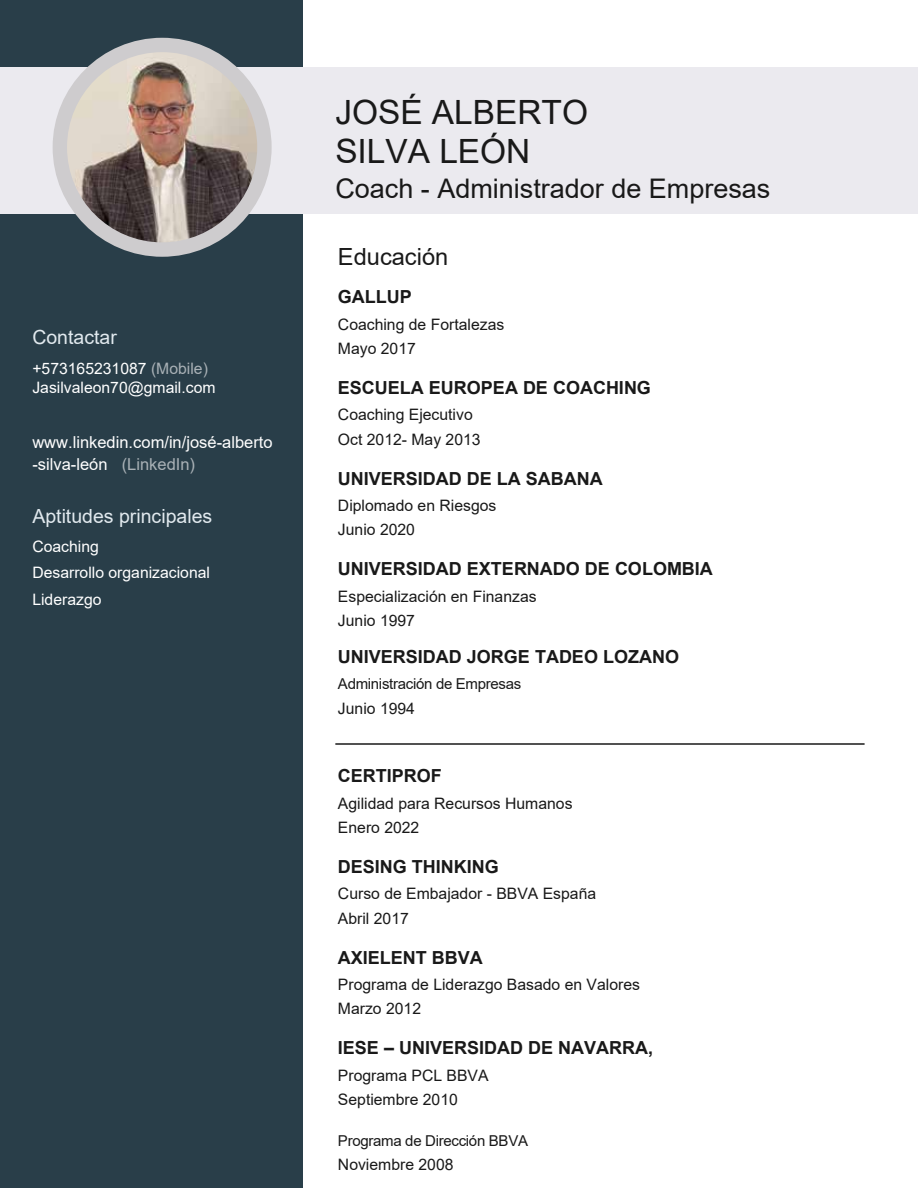
<style>
.page{position:relative;width:918px;height:1188px;background:#fff}
.page>*{position:absolute;margin:0;border:0;box-sizing:border-box;transform-origin:0 0}
.t1{font:33.45px/39px "Arial";color:#191919}
.t2{font:27px "Arial";color:#191919}
.t3{font:23.7px "Arial";color:#191919}
.t4{font:19.5px "Arial";color:#e1e9ee}
.t5{font:700 18px "Arial";color:#191919}
.t6{font:16.5px/22.2px "Arial";color:#fff}
.t7{font:15.75px/24.2px "Arial";color:#191919}
.t8{font:15.75px/26.4px "Arial";color:#fff}
.t9{font:15px "Arial";letter-spacing:-.02em;color:#191919}
.s1{color:#a9b1b6}
</style>
<div class="page">
<div style="left:0;top:0;width:303px;height:1188px;background:#293e49"></div>
<div style="left:0;top:67px;width:917px;height:146px;background:#ebeaef"></div>
<div style="left:53px;top:38px;width:219px;height:219px;background:#ceccce;border-radius:50%"></div>
<img style="left:67px;top:52px;width:190px;height:190px;border-radius:95px">
<hr style="left:335px;top:743px;width:530px;height:2px;background:#191919">
<p class="t4" style="left:32px;top:324px;width:86px">Contactar</p>
<p class="t8" style="left:32px;top:359px;width:185px;line-height:18.9px">+573165231087 <span class="s1">(Mobile)<br></span>Jasilvaleon70@gmail.com</p>
<p class="t6" style="left:32px;top:431px;width:242px">www.linkedin.com/in/josé-alberto -silva-león <span class="s1">(LinkedIn)</span></p>
<p class="t4" style="left:32px;top:502px;width:181px">Aptitudes principales</p>
<p class="t8" style="left:32px;top:533px;width:179px">Coaching<br>Desarrollo organizacional<br>Liderazgo</p>
<h1 class="t1" style="left:335px;top:92px;width:254px">JOSÉ ALBERTO<br>SILVA LEÓN</h1>
<h2 class="t2" style="left:335px;top:169px;width:437px">Coach - Administrador de Empresas</h2>
<h3 class="t3" style="left:338px;top:241px;width:112px">Educación</h3>
<p class="t5" style="left:338px;top:284px;width:75px">GALLUP</p>
<p class="t7" style="left:338px;top:312px;width:168px">Coaching de Fortalezas<br>Mayo 2017</p>
<p class="t5" style="left:338px;top:375px;width:315px">ESCUELA EUROPEA DE COACHING</p>
<p class="t7" style="left:338px;top:403px;width:144px">Coaching Ejecutivo<br>Oct 2012- May 2013</p>
<p class="t5" style="left:338px;top:466px;width:266px">UNIVERSIDAD DE LA SABANA</p>
<p class="t7" style="left:338px;top:493px;width:160px">Diplomado en Riesgos<br>Junio 2020</p>
<p class="t5" style="left:338px;top:556px;width:377px">UNIVERSIDAD EXTERNADO DE COLOMBIA</p>
<p class="t7" style="left:338px;top:584px;width:200px">Especialización en Finanzas<br>Junio 1997</p>
<p class="t5" style="left:338px;top:644px;width:343px">UNIVERSIDAD JORGE TADEO LOZANO</p>
<p class="t9" style="left:338px;top:674px;width:185px">Administración de Empresas</p>
<p class="t7" style="left:338px;top:696px;width:79px">Junio 1994</p>
<p class="t5" style="left:338px;top:763px;width:106px">CERTIPROF</p>
<p class="t7" style="left:338px;top:791px;width:236px">Agilidad para Recursos Humanos<br>Enero 2022</p>
<p class="t5" style="left:338px;top:854px;width:163px">DESING THINKING</p>
<p class="t7" style="left:338px;top:882px;width:260px">Curso de Embajador - BBVA España<br>Abril 2017</p>
<p class="t5" style="left:338px;top:945px;width:147px">AXIELENT BBVA</p>
<p class="t7" style="left:338px;top:972px;width:304px">Programa de Liderazgo Basado en Valores<br>Marzo 2012</p>
<p class="t5" style="left:338px;top:1035px;width:317px">IESE – UNIVERSIDAD DE NAVARRA,</p>
<p class="t7" style="left:338px;top:1063px;width:152px">Programa PCL BBVA<br>Septiembre 2010</p>
<p class="t9" style="left:338px;top:1130px;width:192px">Programa de Dirección BBVA</p>
<p class="t7" style="left:338px;top:1152px;width:117px">Noviembre 2008</p>
</div>
